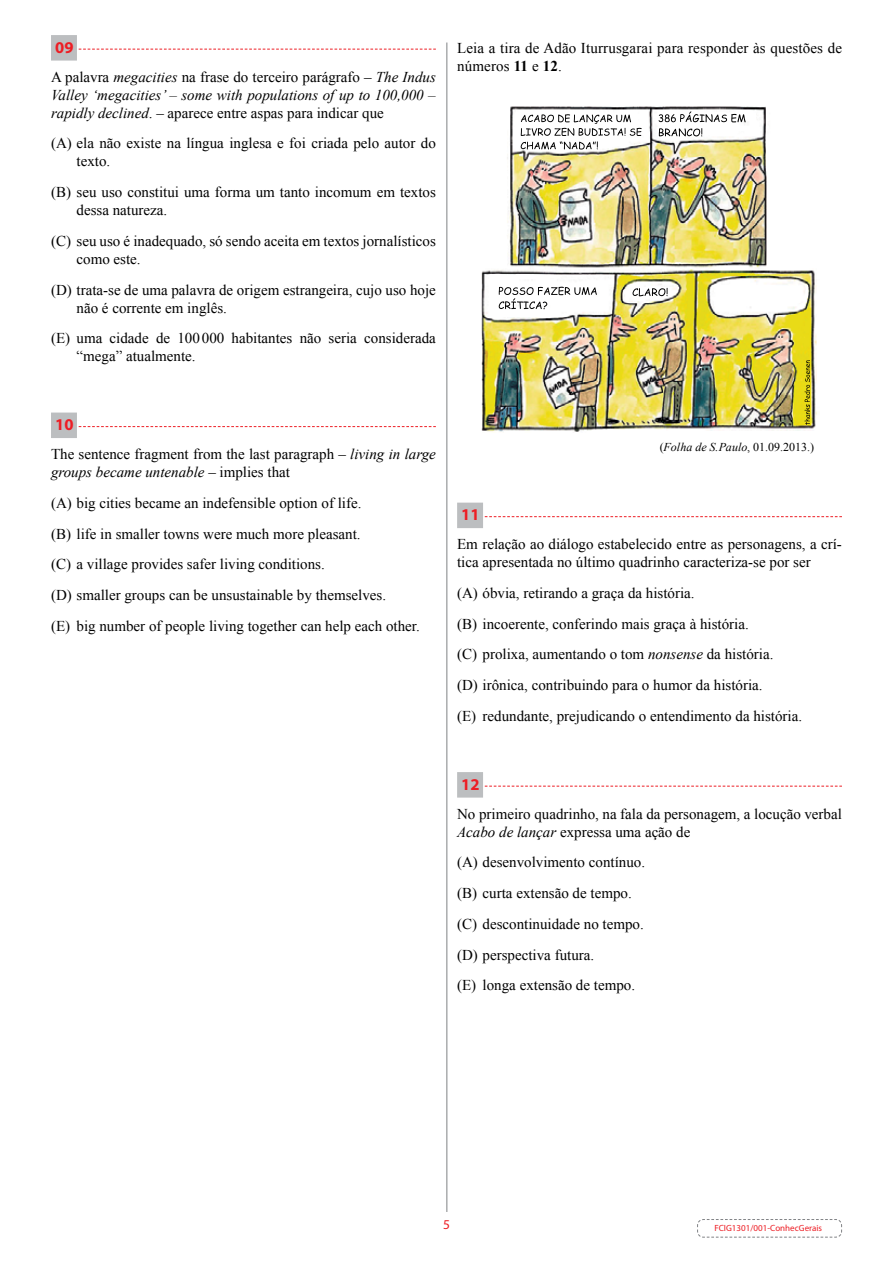
<style>
.page{position:relative;width:893px;height:1263px;background:#fff}
.page>*{position:absolute;margin:0;border:0;box-sizing:border-box;transform-origin:0 0}
.t1{font:700 16.5px "Myriad Pro";color:#ed1d24}
.t2{font:15px/30.8px "Times New Roman";color:#000}
.t3{font:italic 15px/18px "Times New Roman";color:#000;text-align:justify}
.t4{font:13.5px "Myriad Pro";color:#ed1d24}
.t5{font:12px "Times New Roman";color:#000}
.t6{font:9px "Myriad Pro";color:#ed1d24}
.s1{font-style:normal}
.s2{font-weight:700}
.s3{font-style:italic}
</style>
<div class="page">
<svg style="left:697px;top:1219px;width:145px;height:19px"></svg>
<hr style="left:446px;top:43px;width:1px;height:1169px;background:#808285">
<div style="left:457px;top:503px;width:26px;height:25px;background:#bcbec0"></div>
<svg style="left:485px;top:516px;width:357px;height:1px"></svg>
<div style="left:457px;top:772px;width:26px;height:25px;background:#bcbec0"></div>
<svg style="left:485px;top:786px;width:357px;height:1px"></svg>
<img style="left:481px;top:106px;width:336px;height:326px">
<svg style="left:521px;top:114px;width:121px;height:36px"></svg>
<svg style="left:659px;top:111px;width:87px;height:11px"></svg>
<svg style="left:659px;top:128px;width:43px;height:9px"></svg>
<svg style="left:499px;top:287px;width:98px;height:22px"></svg>
<svg style="left:632px;top:288px;width:35px;height:8px"></svg>
<svg style="left:804px;top:360px;width:6px;height:65px"></svg>
<div style="left:51px;top:35px;width:26px;height:26px;background:#bcbec0"></div>
<svg style="left:79px;top:49px;width:357px;height:1px"></svg>
<div style="left:51px;top:413px;width:26px;height:25px;background:#bcbec0"></div>
<svg style="left:79px;top:426px;width:357px;height:1px"></svg>
<p class="t1" style="left:55px;top:37px;width:20px">09</p>
<p class="t3" style="left:51px;top:67px;width:386px"><span class="s1">A palavra</span> megacities <span class="s1">na frase do terceiro parágrafo –</span> The Indus Valley ‘megacities’ – some with populations of up to 100,000 – rapidly declined<span class="s1">. – aparece entre aspas para indicar que</span></p>
<p class="t2" style="left:77px;top:134px;width:361px;line-height:18px;text-indent:-26px">(A) ela não existe na língua inglesa e foi criada pelo autor do texto.</p>
<p class="t2" style="left:77px;top:183px;width:361px;line-height:18px;text-indent:-26px">(B) seu uso constitui uma forma um tanto incomum em textos dessa natureza.</p>
<p class="t2" style="left:77px;top:232px;width:361px;line-height:18px;text-indent:-26px">(C) seu uso é inadequado, só sendo aceita em textos jornalísticos como este.</p>
<p class="t2" style="left:77px;top:280px;width:361px;line-height:18px;text-indent:-26px">(D) trata-se de uma palavra de origem estrangeira, cujo uso hoje não é corrente em inglês.</p>
<p class="t2" style="left:77px;top:329px;width:361px;line-height:18px;text-indent:-26px">(E) uma cidade de 100000 habitantes não seria considerada “mega” atualmente.</p>
<p class="t2" style="left:457px;top:39px;width:386px;line-height:18px">Leia a tira de Adão Iturrusgarai para responder às questões de números <span class="s2">11</span> e <span class="s2">12</span>.</p>
<p class="t1" style="left:55px;top:414px;width:20px">10</p>
<p class="t2" style="left:51px;top:445px;width:386px;line-height:18px">The sentence fragment from the last paragraph – <span class="s3">living in large groups became untenable</span> – implies that</p>
<p class="t2" style="left:51px;top:487px;width:370px">(A) big cities became an indefensible option of life.<br>(B) life in smaller towns were much more pleasant.<br>(C) a village provides safer living conditions.<br>(D) smaller groups can be unsustainable by themselves.<br>(E) big number of people living together can help each other.</p>
<p class="t5" style="left:660px;top:439px;width:156px">(<span class="s3">Folha de S.Paulo</span>, 01.09.2013.)</p>
<p class="t1" style="left:461px;top:504px;width:20px">11</p>
<p class="t2" style="left:457px;top:535px;width:386px;line-height:18px">Em relação ao diálogo estabelecido entre as personagens, a crí&shy;tica apresentada no último quadrinho caracteriza-se por ser</p>
<p class="t2" style="left:457px;top:577px;width:347px">(A) óbvia, retirando a graça da história.<br>(B) incoerente, conferindo mais graça à história.<br>(C) prolixa, aumentando o tom <span class="s3">nonsense</span> da história.<br>(D) irônica, contribuindo para o humor da história.<br>(E) redundante, prejudicando o entendimento da história.</p>
<p class="t1" style="left:461px;top:774px;width:20px">12</p>
<p class="t2" style="left:457px;top:804px;width:386px;line-height:18px">No primeiro quadrinho, na fala da personagem, a locução verbal<br><span class="s3">Acabo de lançar</span> expressa uma ação de</p>
<p class="t2" style="left:457px;top:847px;width:190px">(A) desenvolvimento contínuo. (B) curta extensão de tempo. (C) descontinuidade no tempo. (D) perspectiva futura.<br>(E) longa extensão de tempo.</p>
<p class="t4" style="left:443px;top:1216px;width:8px">5</p>
<p class="t6" style="left:714px;top:1223px;width:109px">FCIG1301/001-ConhecGerais</p>
</div>
